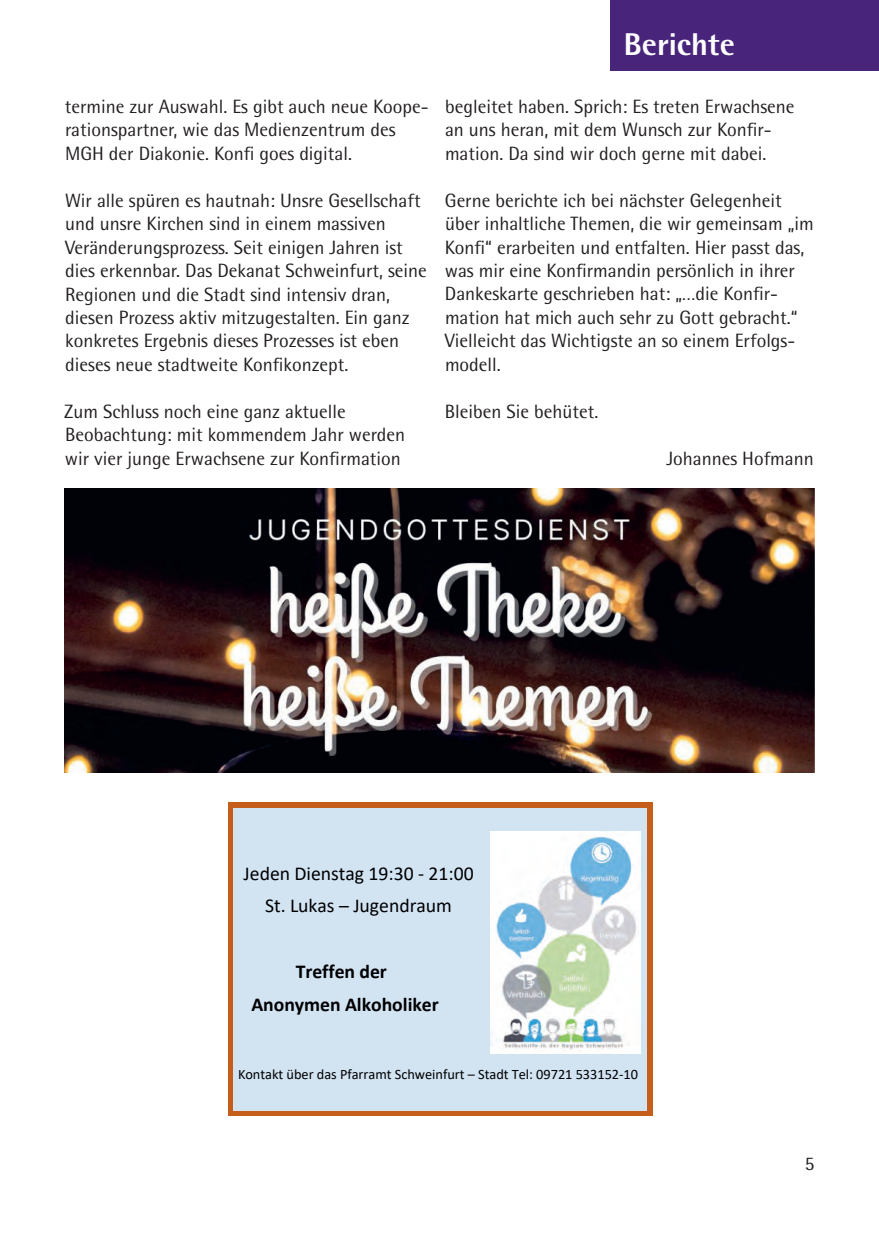
<style>
.page{position:relative;width:879px;height:1236px;background:#fff}
.page>*{position:absolute;margin:0;border:0;box-sizing:border-box;transform-origin:0 0}
.t1{font:800 31.5px "Rotis Semi Sans Std";color:#fff}
.t2{font:19.6px/31.8px "Calibri";color:#000002;text-align:center}
.t3{font:700 19.6px/32.9px "Calibri";color:#000002;text-align:center}
.t4{font:19.25px/23.4px "Rotis Semi Sans Std";color:#231f20}
.t5{font:14.35px "Calibri";color:#000002}
</style>
<div class="page">
<div style="left:610px;top:0;width:268px;height:71px;background:#48257b"></div>
<div style="left:233px;top:807px;width:414px;height:34px;background:#d2e4f2"></div>
<svg style="left:228px;top:802px;width:5px;height:5px"></svg>
<div style="left:233px;top:802px;width:414px;height:5px;background:#c55e1b"></div>
<svg style="left:647px;top:802px;width:5px;height:5px"></svg>
<div style="left:228px;top:807px;width:5px;height:34px;background:#c55e1b"></div>
<div style="left:647px;top:807px;width:5px;height:34px;background:#c55e1b"></div>
<div style="left:233px;top:841px;width:414px;height:19px;background:#d2e4f2"></div>
<div style="left:228px;top:841px;width:5px;height:19px;background:#c55e1b"></div>
<div style="left:647px;top:841px;width:5px;height:19px;background:#c55e1b"></div>
<div style="left:233px;top:860px;width:414px;height:33px;background:#d2e4f2"></div>
<div style="left:228px;top:860px;width:5px;height:33px;background:#c55e1b"></div>
<div style="left:647px;top:860px;width:5px;height:33px;background:#c55e1b"></div>
<div style="left:233px;top:893px;width:414px;height:33px;background:#d2e4f2"></div>
<div style="left:228px;top:893px;width:5px;height:33px;background:#c55e1b"></div>
<div style="left:647px;top:893px;width:5px;height:33px;background:#c55e1b"></div>
<div style="left:233px;top:926px;width:414px;height:33px;background:#d2e4f2"></div>
<div style="left:228px;top:926px;width:5px;height:33px;background:#c55e1b"></div>
<div style="left:647px;top:926px;width:5px;height:33px;background:#c55e1b"></div>
<div style="left:233px;top:959px;width:414px;height:33px;background:#d2e4f2"></div>
<div style="left:228px;top:959px;width:5px;height:33px;background:#c55e1b"></div>
<div style="left:647px;top:959px;width:5px;height:33px;background:#c55e1b"></div>
<div style="left:233px;top:992px;width:414px;height:33px;background:#d2e4f2"></div>
<div style="left:228px;top:992px;width:5px;height:33px;background:#c55e1b"></div>
<div style="left:647px;top:992px;width:5px;height:33px;background:#c55e1b"></div>
<div style="left:233px;top:1025px;width:414px;height:20px;background:#d2e4f2"></div>
<div style="left:228px;top:1025px;width:5px;height:20px;background:#c55e1b"></div>
<div style="left:647px;top:1025px;width:5px;height:20px;background:#c55e1b"></div>
<div style="left:233px;top:1045px;width:414px;height:20px;background:#d2e4f2"></div>
<div style="left:228px;top:1045px;width:5px;height:20px;background:#c55e1b"></div>
<div style="left:647px;top:1045px;width:5px;height:20px;background:#c55e1b"></div>
<div style="left:233px;top:1065px;width:414px;height:26px;background:#d2e4f2"></div>
<div style="left:228px;top:1065px;width:5px;height:26px;background:#c55e1b"></div>
<div style="left:647px;top:1065px;width:5px;height:26px;background:#c55e1b"></div>
<div style="left:233px;top:1091px;width:414px;height:19px;background:#d2e4f2"></div>
<svg style="left:228px;top:1110px;width:5px;height:5px"></svg>
<div style="left:233px;top:1110px;width:414px;height:5px;background:#c55e1b"></div>
<svg style="left:647px;top:1110px;width:5px;height:5px"></svg>
<div style="left:228px;top:1091px;width:5px;height:19px;background:#c55e1b"></div>
<div style="left:647px;top:1091px;width:5px;height:19px;background:#c55e1b"></div>
<img style="left:490px;top:831px;width:150px;height:222px">
<img style="left:64px;top:488px;width:750px;height:284px">
<h1 class="t1" style="left:623px;top:25px;width:113px">Berichte</h1>
<p class="t4" style="left:65px;top:94px;width:365px">termine zur Auswahl. Es gibt auch neue Koope&shy;rationspartner, wie das Medienzentrum des<br>MGH der Diakonie. Konfi goes digital.</p>
<p class="t4" style="left:65px;top:188px;width:363px">Wir alle spüren es hautnah: Unsre Gesellschaft und unsre Kirchen sind in einem massiven Veränderungsprozess. Seit einigen Jahren ist dies erkennbar. Das Dekanat Schweinfurt, seine Regionen und die Stadt sind intensiv dran, diesen Prozess aktiv mitzugestalten. Ein ganz konkretes Ergebnis dieses Prozesses ist eben dieses neue stadtweite Konfikonzept.</p>
<p class="t4" style="left:64px;top:399px;width:342px">Zum Schluss noch eine ganz aktuelle<br>Beobachtung: mit kommendem Jahr werden wir vier junge Erwachsene zur Konfirmation</p>
<p class="t4" style="left:445px;top:94px;width:351px">begleitet haben. Sprich: Es treten Erwachsene an uns heran, mit dem Wunsch zur Konfir&shy;mation. Da sind wir doch gerne mit dabei.</p>
<p class="t4" style="left:444px;top:188px;width:370px">Gerne berichte ich bei nächster Gelegenheit über inhaltliche Themen, die wir gemeinsam „im Konfi“ erarbeiten und entfalten. Hier passt das, was mir eine Konfirmandin persönlich in ihrer Dankeskarte geschrieben hat: „…die Konfir&shy;mation hat mich auch sehr zu Gott gebracht.“ Vielleicht das Wichtigste an so einem Erfolgs&shy;modell.</p>
<p class="t4" style="left:444px;top:399px;width:155px">Bleiben Sie behütet.</p>
<p class="t4" style="left:666px;top:446px;width:149px">Johannes Hofmann</p>
<p class="t2" style="left:243px;top:856px;width:231px">Jeden Dienstag 19:30 - 21:00<br>St. Lukas – Jugendraum</p>
<p class="t3" style="left:251px;top:954px;width:189px">Treffen der<br>Anonymen Alkoholiker</p>
<p class="t5" style="left:238px;top:1064px;width:401px">Kontakt über das Pfarramt Schweinfurt – Stadt Tel: 09721 533152-10</p>
<p class="t4" style="left:804px;top:1151px;width:11px">5</p>
</div>
